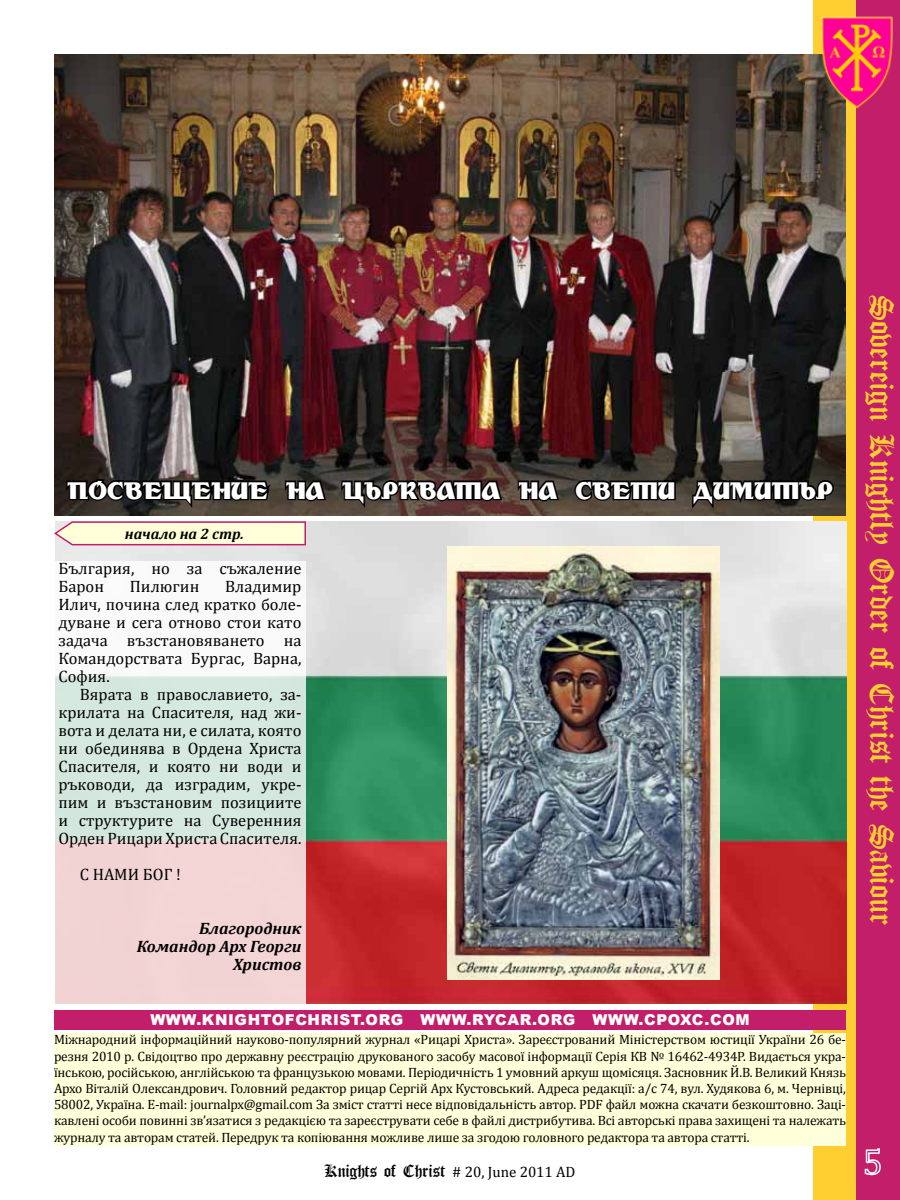
<style>
.page{position:relative;width:900px;height:1200px;background:#fff}
.page>*{position:absolute;margin:0;border:0;box-sizing:border-box;transform-origin:0 0}
.t1{font:31.5px "Cyrillic Goth";color:#ffcf31}
.t2{font:800 24px "Traditional";color:#fff}
.t3{font:16.5px/18px "Cambria";color:#000;text-align:justify}
.t4{font:italic 700 16.5px/18px "Cambria";color:#000;text-align:right}
.t5{font:16.5px "Cyrillic Goth";color:#000}
.t6{font:900 15px "Arial";letter-spacing:.04em;color:#fff}
.t7{font:italic 700 15px "Cambria";color:#000}
.t8{font:13.5px/16.2px "Cambria Math";letter-spacing:-.015em;color:#000;text-align:justify}
.s1{font-family:"Cambria";font-size:15px}
</style>
<div class="page">
<div style="left:814px;top:0;width:43px;height:1200px;background:#ffcf31"></div>
<div style="left:54px;top:1034px;width:792px;height:112px;background:#ffffd9"></div>
<div style="left:54px;top:1010px;width:792px;height:20px;background:#c21e6a"></div>
<img style="left:54px;top:54px;width:792px;height:462px">
<div style="left:856px;top:0;width:44px;height:1200px;background:#c21e6a"></div>
<svg style="left:864px;top:1148px;width:17px;height:28px"></svg>
<img style="left:819px;top:16px;width:74px;height:95px">
<svg style="left:65px;top:476px;width:207px;height:36px;background:#221f1b"></svg>
<svg style="left:283px;top:478px;width:45px;height:25px"></svg>
<svg style="left:340px;top:478px;width:164px;height:34px;background:#352622"></svg>
<svg style="left:516px;top:478px;width:45px;height:25px"></svg>
<svg style="left:573px;top:476px;width:104px;height:26px;background:#201d19"></svg>
<svg style="left:691px;top:470px;width:144px;height:43px;background:#25221d"></svg>
<img style="left:56px;top:521px;width:790px;height:482px">
<img style="left:447px;top:546px;width:273px;height:434px">
<svg style="left:54px;top:521px;width:253px;height:25px;background:#f5e0cc"></svg>
<svg style="left:55px;top:561px;width:251px;height:443px"></svg>
<h2 class="t2" style="left:67px;top:470px;width:767px">ПОСВЕЩЕНИЕ НА ЦЬРКВАТА НА СВЕТИ ДИМИТЬР</h2>
<p class="t7" style="left:125px;top:524px;width:121px">начало на 2 стр.</p>
<p class="t3" style="left:58px;top:559px;width:245px">България, но за съжаление<br>Барон</p>
<p class="t3" style="left:58px;top:577px;width:245px;text-indent:167px">Владимир Илич, почина след кратко боле&shy;дуване и сега отново стои като задача възстановяването на Командорствата Бургас, Варна, София.</p>
<p class="t3" style="left:58px;top:685px;width:245px;text-indent:21px">Вярата в православието, за&shy;крилата на Спасителя, над жи&shy;вота и делата ни, е силата, която ни обединява в Ордена Христа Спасителя, и която ни води и ръководи, да изградим, укре&shy;пим и възстановим позициите и структурите на Суверенния Орден Рицари Христа Спасителя.</p>
<p class="t3" style="left:80px;top:865px;width:103px">С НАМИ БОГ !</p>
<p class="t3" style="left:130px;top:577px;width:71px">Пилюгин</p>
<p class="t4" style="left:137px;top:919px;width:166px">Благородник<br>Командор Арх Георги<br>Христов</p>
<p class="t6" style="left:150px;top:1009px;width:601px">WWW.KNIGHTOFCHRIST.ORG WWW.RYCAR.ORG WWW.CPOXC.COM</p>
<p class="t8" style="left:54px;top:1032px;width:794px">Міжнародний інформаційний науково-популярний журнал «Рицарі Христа». Зареєстрований Міністерством юстиції України 26 бе&shy;резня 2010 р. Свідоцтво про державну реєстрацію друкованого засобу масової інформації Серія КВ № 16462-4934Р. Видається укра&shy;їнською, російською, англійською та французькою мовами. Періодичність 1 умовний аркуш щомісяця. Засновник Й.В. Великий Князь Архо Віталій Олександрович. Головний редактор рицар Сергій Арх Кустовський. Адреса редакції: а/с 74, вул. Худякова 6, м. Чернівці, 58002, Україна. Е-mail: journalpx@gmail.com За зміст статті несе відповідальність автор. PDF файл можна скачати безкоштовно. Заці&shy;кавлені особи повинні зв’язатися з редакцією та зареєструвати себе в файлі дистрибутива. Всі авторські права захищені та належать журналу та авторам статей. Передрук та копіювання можливе лише за згодою головного редактора та автора статті.</p>
<p class="t5" style="left:324px;top:1160px;width:253px">Knights of Christ <span class="s1"># 20, June 2011 AD</span></p>
<h1 class="t1" style="left:903px;top:295px;width:633px;rotate:90deg">Sovereign Knightly Order of Christ the Saviour</h1>
</div>
